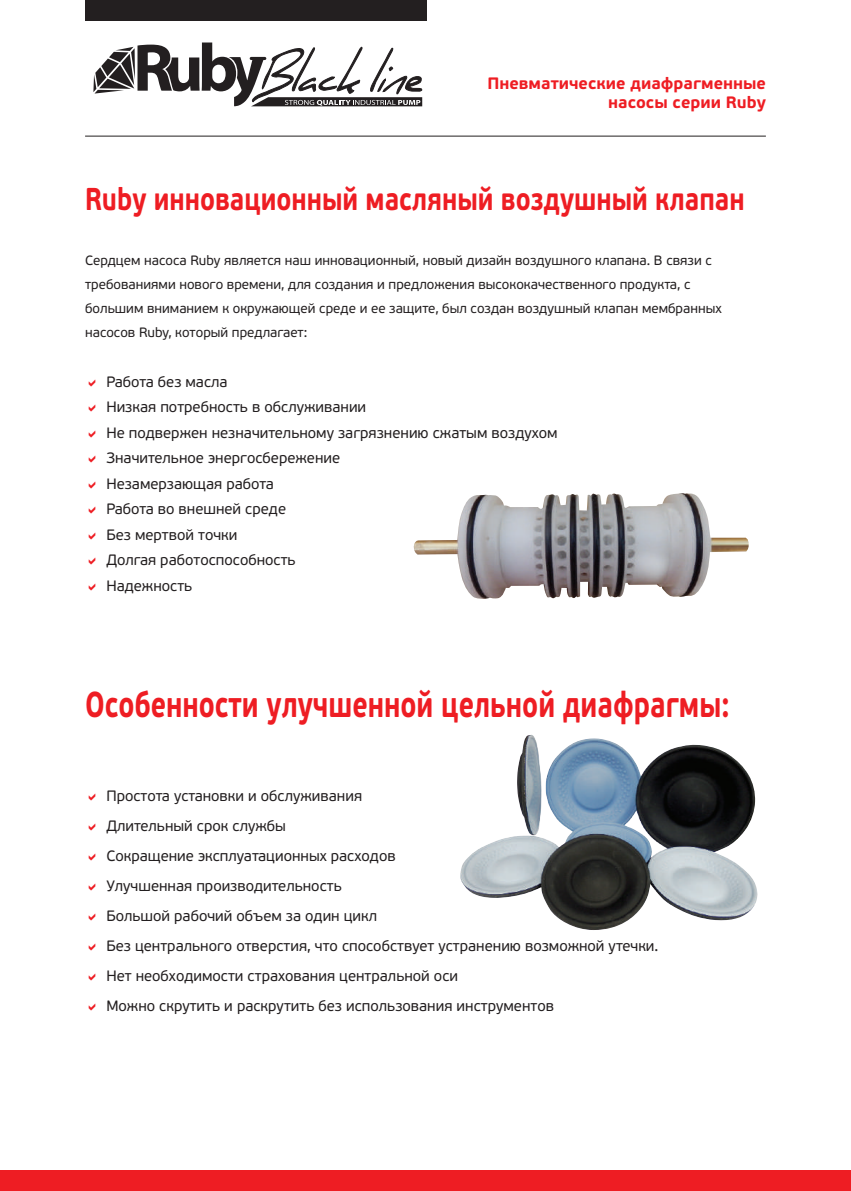
<style>
.page{position:relative;width:851px;height:1191px;background:#fff}
.page>*{position:absolute;margin:0;border:0;box-sizing:border-box;transform-origin:0 0}
.t1{font:700 36px "PF Beau Sans Pro";color:#ee1d23;scale:.75 1}
.t2{font:700 31.5px "PF Beau Sans Pro";color:#ee1d23;scale:.8 1}
.t3{font:700 16.5px/19.5px "PF Beau Sans Pro";color:#ee1d23;text-align:right}
.t4{font:15px/25.5px "PF Beau Sans Pro";color:#231f20}
.t5{font:13.5px/24px "PF Beau Sans Pro";color:#231f20}
</style>
<div class="page">
<div style="left:0;top:1169px;width:850px;height:22px;background:#ee1d23"></div>
<hr style="left:85px;top:136px;width:680px;height:1px;background:#231f20">
<div style="left:85px;top:0;width:341px;height:21px;background:#231f20"></div>
<svg style="left:93px;top:42px;width:329px;height:64px"></svg>
<img style="left:460px;top:734px;width:297px;height:196px">
<img style="left:413px;top:493px;width:335px;height:106px">
<p class="t3" style="left:487px;top:74px;width:280px">Пневматические диафрагменные насосы серии Ruby</p>
<h2 class="t2" style="left:85px;top:179px;width:825px">Ruby инновационный масляный воздушный клапан</h2>
<p class="t5" style="left:85px;top:249px;width:638px">Сердцем насоса Ruby является наш инновационный, новый дизайн воздушного клапана. В связи с требованиями нового времени, для создания и предложения высококачественного продукта, с большим вниманием к окружающей среде и ее защите, был создан воздушный клапан мембранных насосов Ruby, который предлагает:</p>
<p class="t4" style="left:106px;top:369px;width:453px">Работа без масла<br>Низкая потребность в обслуживании<br>Не подвержен незначительному загрязнению сжатым воздухом<br>Значительное энергосбережение<br>Незамерзающая работа<br>Работа во внешней среде<br>Без мертвой точки<br>Долгая работоспособность<br>Надежность</p>
<h1 class="t1" style="left:85px;top:681px;width:860px">Особенности улучшенной цельной диафрагмы:</h1>
<p class="t4" style="left:106px;top:781px;width:553px;line-height:30px">Простота установки и обслуживания<br>Длительный срок службы<br>Сокращение эксплуатационных расходов<br>Улучшенная производительность<br>Большой рабочий объем за один цикл<br>Без центрального отверстия, что способствует устранению возможной утечки.<br>Нет необходимости страхования центральной оси<br>Можно скрутить и раскрутить без использования инструментов</p>
</div>
